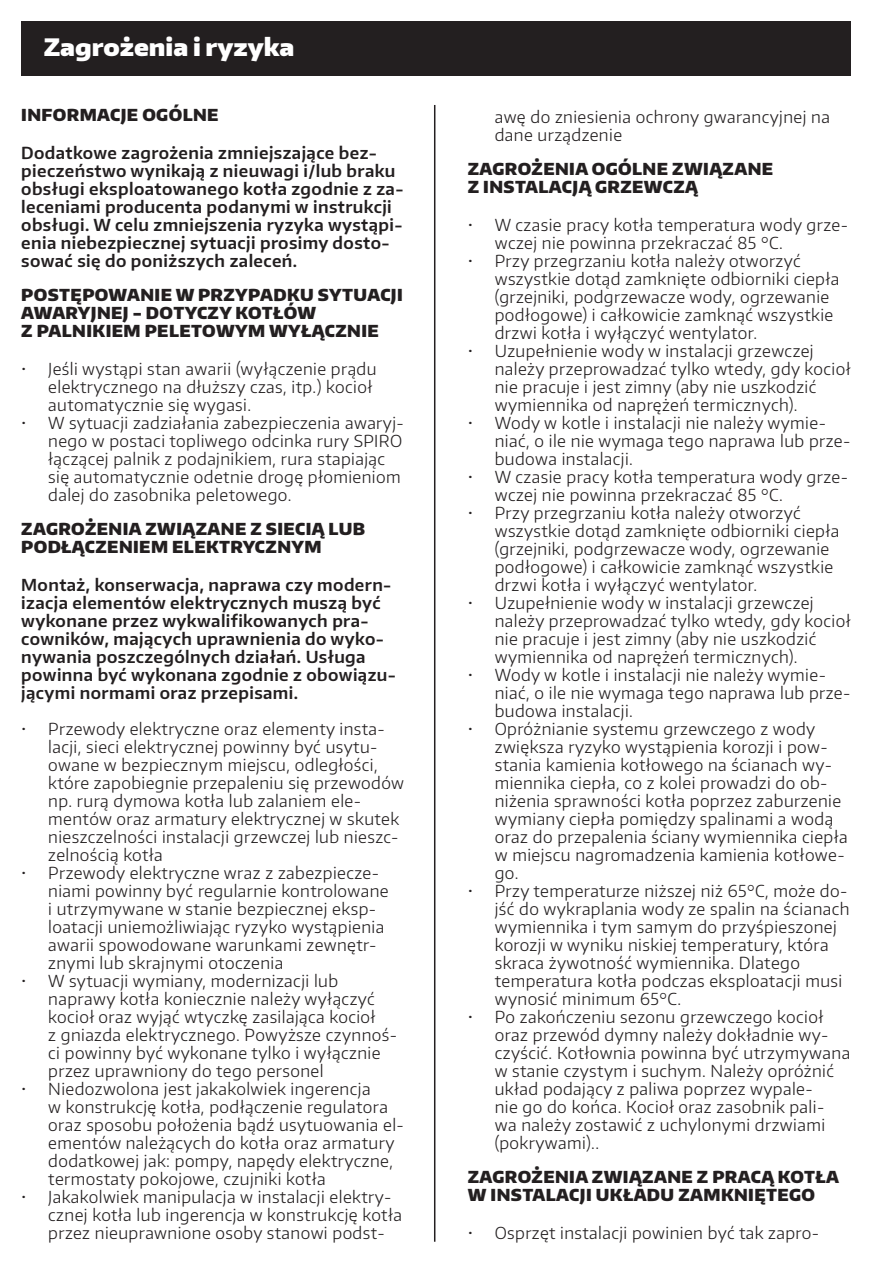
<style>
.page{position:relative;width:893px;height:1263px;background:#fff}
.page>*{position:absolute;margin:0;border:0;box-sizing:border-box;transform-origin:0 0}
.t1{font:900 24px "Encode Sans";color:#fff}
.t2{font:300 16.5px/18px "Encode Sans";letter-spacing:.025em;color:#231f20}
.t3{font:600 16.5px/18px "Encode Sans";letter-spacing:.025em;color:#231f20}
.t4{font:900 16.5px/18px "Encode Sans";letter-spacing:.025em;color:#231f20}
</style>
<div class="page">
<div style="left:21px;top:21px;width:829px;height:54px;background:#231f20"></div>
<hr style="left:434px;top:105px;width:1px;height:1137px;background:#231f20">
<h1 class="t1" style="left:44px;top:31px;width:252px">Zagrożenia i ryzyka</h1>
<p class="t4" style="left:21px;top:105px;width:199px">INFORMACJE OGÓLNE</p>
<p class="t3" style="left:21px;top:143px;width:384px">Dodatkowe zagrożenia zmniejszające bez&shy;pieczeństwo wynikają z nieuwagi i/lub braku obsługi eksploatowanego kotła zgodnie z za&shy;leceniami producenta podanymi w instrukcji obsługi. W celu zmniejszenia ryzyka wystąpi&shy;enia niebezpiecznej sytuacji prosimy dosto&shy;sować się do poniższych zaleceń.</p>
<p class="t4" style="left:21px;top:285px;width:383px">POSTĘPOWANIE W PRZYPADKU SYTUACJI<br>AWARYJNEJ - DOTYCZY KOTŁÓW<br>Z PALNIKIEM PELETOWYM WYŁĄCZNIE</p>
<p class="t2" style="left:48px;top:359px;width:330px;text-indent:-27px">• Jeśli wystąpi stan awarii (wyłączenie prądu elektrycznego na dłuższy czas, itp.) kocioł automatycznie się wygasi.</p>
<p class="t2" style="left:48px;top:413px;width:357px;text-indent:-27px">• W sytuacji zadziałania zabezpieczenia awaryj&shy;nego w postaci topliwego odcinka rury SPIRO łączącej palnik z podajnikiem, rura stapiając się automatycznie odetnie drogę płomieniom dalej do zasobnika peletowego.</p>
<p class="t4" style="left:21px;top:519px;width:345px">ZAGROŻENIA ZWIĄZANE Z SIECIĄ LUB<br>PODŁĄCZENIEM ELEKTRYCZNYM</p>
<p class="t3" style="left:21px;top:575px;width:376px">Montaż, konserwacja, naprawa czy modern&shy;izacja elementów elektrycznych muszą być wykonane przez wykwalifikowanych pra&shy;cowników, mających uprawnienia do wyko&shy;nywania poszczególnych działań. Usługa powinna być wykonana zgodnie z obowiązu&shy;jącymi normami oraz przepisami.</p>
<p class="t2" style="left:48px;top:719px;width:357px;text-indent:-27px">• Przewody elektryczne oraz elementy insta&shy;lacji, sieci elektrycznej powinny być usytu&shy;owane w bezpiecznym miejscu, odległości, które zapobiegnie przepaleniu się przewodów np. rurą dymowa kotła lub zalaniem ele&shy;mentów oraz armatury elektrycznej w skutek nieszczelności instalacji grzewczej lub nieszc&shy;zelnością kotła</p>
<p class="t2" style="left:48px;top:863px;width:342px;text-indent:-27px">• Przewody elektryczne wraz z zabezpiecze&shy;niami powinny być regularnie kontrolowane i utrzymywane w stanie bezpiecznej eksp&shy;loatacji uniemożliwiając ryzyko wystąpienia awarii spowodowane warunkami zewnętr&shy;znymi lub skrajnymi otoczenia</p>
<p class="t2" style="left:48px;top:971px;width:350px;text-indent:-27px">• W sytuacji wymiany, modernizacji lub naprawy kotła koniecznie należy wyłączyć kocioł oraz wyjąć wtyczkę zasilająca kocioł<br>z gniazda elektrycznego. Powyższe czynnoś&shy;ci powinny być wykonane tylko i wyłącznie przez uprawniony do tego personel</p>
<p class="t2" style="left:48px;top:1079px;width:357px;text-indent:-27px">• Niedozwolona jest jakakolwiek ingerencja<br>w konstrukcję kotła, podłączenie regulatora oraz sposobu położenia bądź usytuowania el&shy;ementów należących do kotła oraz armatury dodatkowej jak: pompy, napędy elektryczne, termostaty pokojowe, czujniki kotła</p>
<p class="t2" style="left:48px;top:1187px;width:355px;text-indent:-27px">• Jakakolwiek manipulacja w instalacji elektry&shy;cznej kotła lub ingerencja w konstrukcję kotła przez nieuprawnione osoby stanowi podst-</p>
<p class="t2" style="left:495px;top:107px;width:337px">awę do zniesienia ochrony gwarancyjnej na dane urządzenie</p>
<p class="t4" style="left:468px;top:160px;width:307px">ZAGROŻENIA OGÓLNE ZWIĄZANE<br>Z INSTALACJĄ GRZEWCZĄ</p>
<p class="t2" style="left:495px;top:215px;width:355px;text-indent:-27px">• W czasie pracy kotła temperatura wody grze&shy;wczej nie powinna przekraczać 85 °C.</p>
<p class="t2" style="left:495px;top:251px;width:346px;text-indent:-27px">• Przy przegrzaniu kotła należy otworzyć wszystkie dotąd zamknięte odbiorniki ciepła (grzejniki, podgrzewacze wody, ogrzewanie podłogowe) i całkowicie zamknąć wszystkie drzwi kotła i wyłączyć wentylator.</p>
<p class="t2" style="left:495px;top:341px;width:357px;text-indent:-27px">• Uzupełnienie wody w instalacji grzewczej należy przeprowadzać tylko wtedy, gdy kocioł nie pracuje i jest zimny (aby nie uszkodzić wymiennika od naprężeń termicznych).</p>
<p class="t2" style="left:495px;top:413px;width:357px;text-indent:-27px">• Wody w kotle i instalacji nie należy wymie&shy;niać, o ile nie wymaga tego naprawa lub prze&shy;budowa instalacji.</p>
<p class="t2" style="left:495px;top:467px;width:355px;text-indent:-27px">• W czasie pracy kotła temperatura wody grze&shy;wczej nie powinna przekraczać 85 °C.</p>
<p class="t2" style="left:495px;top:503px;width:346px;text-indent:-27px">• Przy przegrzaniu kotła należy otworzyć wszystkie dotąd zamknięte odbiorniki ciepła (grzejniki, podgrzewacze wody, ogrzewanie podłogowe) i całkowicie zamknąć wszystkie drzwi kotła i wyłączyć wentylator.</p>
<p class="t2" style="left:495px;top:593px;width:357px;text-indent:-27px">• Uzupełnienie wody w instalacji grzewczej należy przeprowadzać tylko wtedy, gdy kocioł nie pracuje i jest zimny (aby nie uszkodzić wymiennika od naprężeń termicznych).</p>
<p class="t2" style="left:495px;top:665px;width:357px;text-indent:-27px">• Wody w kotle i instalacji nie należy wymie&shy;niać, o ile nie wymaga tego naprawa lub prze&shy;budowa instalacji.</p>
<p class="t2" style="left:495px;top:719px;width:354px;text-indent:-27px">• Opróżnianie systemu grzewczego z wody zwiększa ryzyko wystąpienia korozji i pow&shy;stania kamienia kotłowego na ścianach wy&shy;miennika ciepła, co z kolei prowadzi do ob&shy;niżenia sprawności kotła poprzez zaburzenie wymiany ciepła pomiędzy spalinami a wodą oraz do przepalenia ściany wymiennika ciepła w miejscu nagromadzenia kamienia kotłowe&shy;go.</p>
<p class="t2" style="left:495px;top:881px;width:356px;text-indent:-27px">• Przy temperaturze niższej niż 65°C, może do&shy;jść do wykraplania wody ze spalin na ścianach wymiennika i tym samym do przyśpieszonej korozji w wyniku niskiej temperatury, która skraca żywotność wymiennika. Dlatego temperatura kotła podczas eksploatacji musi wynosić minimum 65°C.</p>
<p class="t2" style="left:495px;top:1007px;width:357px;text-indent:-27px">• Po zakończeniu sezonu grzewczego kocioł oraz przewód dymny należy dokładnie wy&shy;czyścić. Kotłownia powinna być utrzymywana w stanie czystym i suchym. Należy opróżnić układ podający z paliwa poprzez wypale-<br>nie go do końca. Kocioł oraz zasobnik pali&shy;wa należy zostawić z uchylonymi drzwiami (pokrywami)..</p>
<p class="t4" style="left:468px;top:1168px;width:373px">ZAGROŻENIA ZWIĄZANE Z PRACĄ KOTŁA<br>W INSTALACJI UKŁADU ZAMKNIĘTEGO</p>
<p class="t2" style="left:468px;top:1223px;width:353px">• Osprzęt instalacji powinien być tak zapro-</p>
</div>
